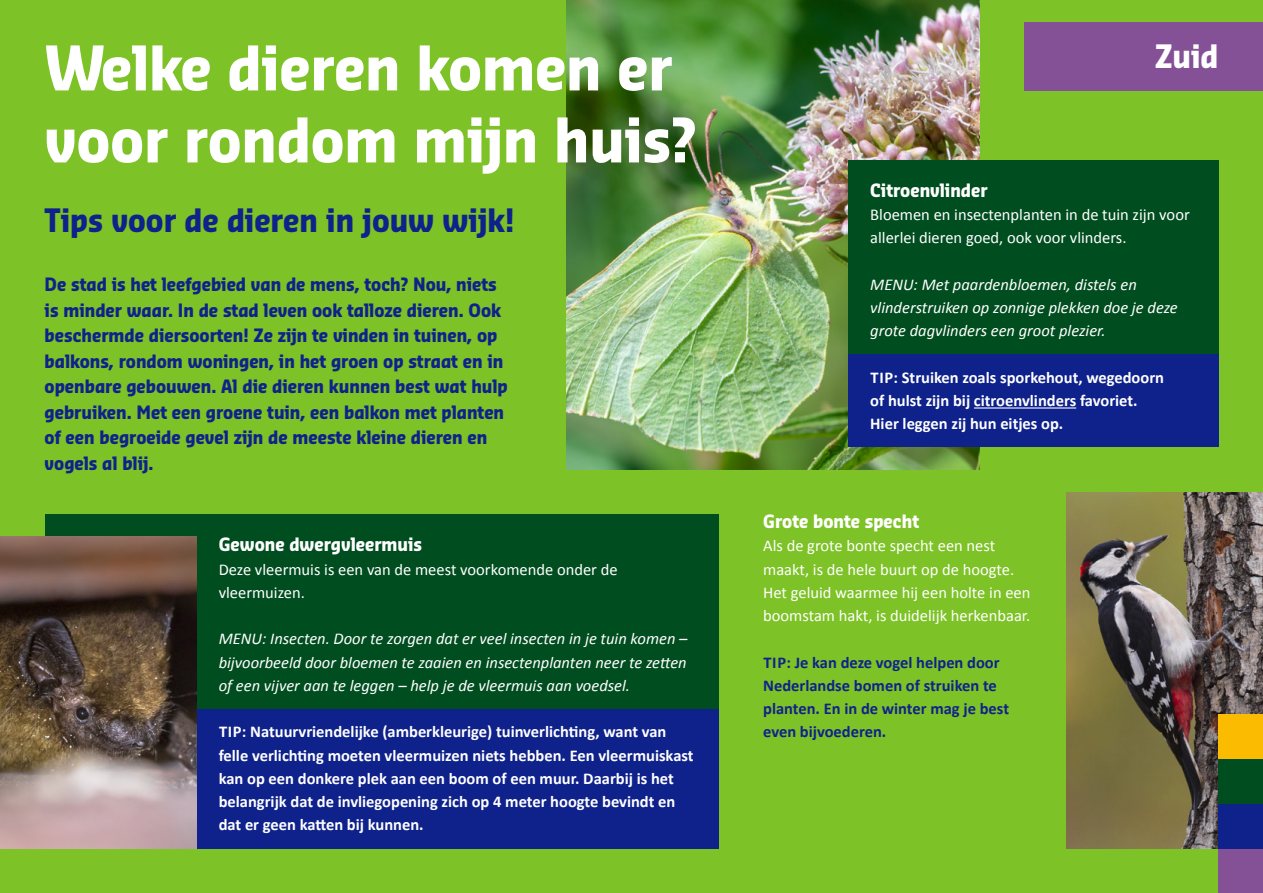
<style>
.page{position:relative;width:1263px;height:893px;background:#7dc226}
.page>*{position:absolute;margin:0;border:0;box-sizing:border-box;transform-origin:0 0}
.H1_WIT{font:700 60px/72px "Sansa Con Pro";color:#fff}
.H2_BLAUW{font:700 31.5px "Sansa Con Pro";color:#0f228b}
.H2_WIT{font:700 31.5px "Sansa Con Pro";color:#fff}
.H3_BLAUW{font:700 18px/25.5px "Sansa Con Pro";color:#0f228b}
.H3_WIT{font:700 18px "Sansa Con Pro";color:#fff}
.TIP_WIT{font:700 16.5px/23.2px "Calibri";color:#fff}
.MENU{font:italic 16.5px/23.2px "Calibri";color:#fff}
.BODY{font:16.5px/23.2px "Calibri";color:#fff}
.TIP_BLAUW{font:700 16.5px/23.2px "Calibri";color:#0f228b}
</style>
<div class="page">
<img style="left:1066px;top:492px;width:197px;height:356px">
<img style="left:567px;top:0;width:412px;height:470px">
<div style="left:1218px;top:848px;width:45px;height:45px;background:#845196"></div>
<div style="left:1218px;top:804px;width:45px;height:44px;background:#0f228b"></div>
<div style="left:1218px;top:759px;width:45px;height:45px;background:#004d1f"></div>
<div style="left:1218px;top:714px;width:45px;height:45px;background:#fabb00"></div>
<div style="left:1024px;top:22px;width:239px;height:69px;background:#845196"></div>
<div style="left:848px;top:160px;width:370px;height:219px;background:#004d1f"></div>
<div style="left:848px;top:354px;width:370px;height:93px;background:#0f228b"></div>
<hr style="left:974px;top:407px;width:102px;height:2px;background:#fff">
<div style="left:45px;top:514px;width:673px;height:242px;background:#004d1f"></div>
<div style="left:174px;top:709px;width:544px;height:139px;background:#0f228b"></div>
<img style="left:0;top:537px;width:196px;height:311px">
<h1 class="H1_WIT" style="left:45px;top:30px;width:653px">Welke dieren komen er voor rondom mijn huis?</h1>
<h2 class="H2_BLAUW" style="left:45px;top:199px;width:471px">Tips voor de dieren in jouw wijk!</h2>
<h3 class="H3_BLAUW" style="left:45px;top:271px;width:465px">De stad is het leefgebied van de mens, toch? Nou, niets is minder waar. In de stad leven ook talloze dieren. Ook beschermde diersoorten! Ze zijn te vinden in tuinen, op balkons, rondom woningen, in het groen op straat en in openbare gebouwen. Al die dieren kunnen best wat hulp gebruiken. Met een groene tuin, een balkon met planten of een begroeide gevel zijn de meeste kleine dieren en vogels al blij.</h3>
<h3 class="H3_WIT" style="left:219px;top:533px;width:205px">Gewone dwergvleermuis</h3>
<p class="BODY" style="left:219px;top:557px;width:400px">Deze vleermuis is een van de meest voorkomende onder de vleermuizen.</p>
<p class="MENU" style="left:219px;top:626px;width:470px;text-align:justify">MENU: Insecten. Door te zorgen dat er veel insecten in je tuin komen – bijvoorbeeld door bloemen te zaaien en insectenplanten neer te zetten of een vijver aan te leggen – help je de vleermuis aan voedsel.</p>
<p class="TIP_WIT" style="left:219px;top:720px;width:476px">TIP: Natuurvriendelijke (amberkleurige) tuinverlichting, want van felle verlichting moeten vleermuizen niets hebben. Een vleermuiskast kan op een donkere plek aan een boom of een muur. Daarbij is het belangrijk dat de invliegopening zich op 4 meter hoogte bevindt en dat er geen katten bij kunnen.</p>
<h2 class="H2_WIT" style="left:1155px;top:36px;width:65px">Zuid</h2>
<h3 class="H3_WIT" style="left:870px;top:178px;width:119px">Citroenvlinder</h3>
<p class="BODY" style="left:870px;top:202px;width:321px">Bloemen en insectenplanten in de tuin zijn voor allerlei dieren goed, ook voor vlinders.</p>
<p class="MENU" style="left:870px;top:272px;width:309px">MENU: Met paardenbloemen, distels en vlinderstruiken op zonnige plekken doe je deze grote dagvlinders een groot plezier.</p>
<p class="TIP_WIT" style="left:870px;top:365px;width:295px">TIP: Struiken zoals sporkehout, wegedoorn</p>
<p class="TIP_WIT" style="left:870px;top:388px;width:269px">of hulst zijn bij citroenvlinders favoriet.</p>
<p class="TIP_WIT" style="left:870px;top:412px;width:195px">Hier leggen zij hun eitjes op.</p>
<h3 class="H3_WIT" style="left:763px;top:509px;width:157px">Grote bonte specht</h3>
<p class="BODY" style="left:763px;top:533px;width:269px">Als de grote bonte specht een nest maakt, is de hele buurt op de hoogte.<br>Het geluid waarmee hij een holte in een boomstam hakt, is duidelijk herkenbaar.</p>
<p class="TIP_BLAUW" style="left:763px;top:650px;width:247px">TIP: Je kan deze vogel helpen door<br>Nederlandse bomen of struiken te planten. En in de winter mag je best even bijvoederen.</p>
</div>
